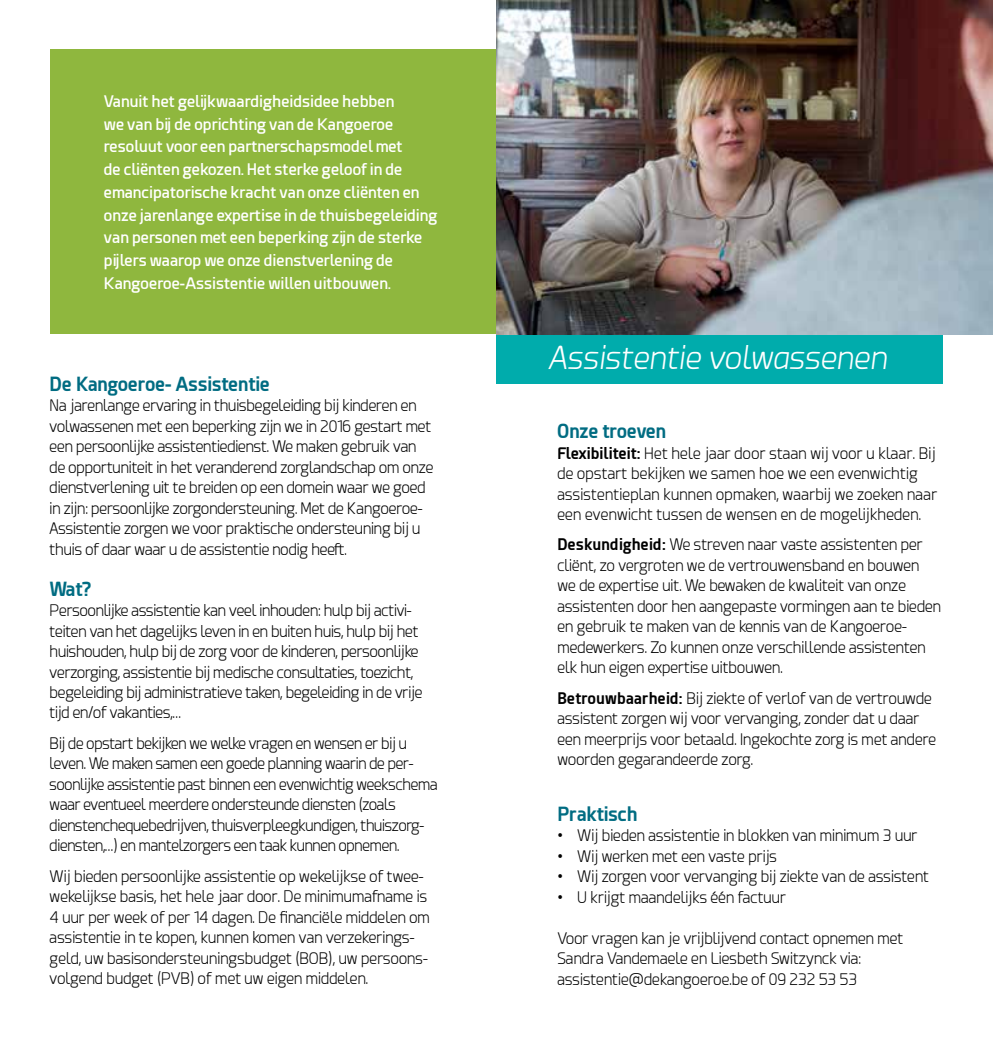
<style>
.page{position:relative;width:993px;height:1042px;background:#fff}
.page>*{position:absolute;margin:0;border:0;box-sizing:border-box;transform-origin:0 0}
.t1{font:italic 300 31.5px "Esphimere";color:#fff}
.t2{font:700 19.25px "Esphimere";color:#006c82;scale:.95 1}
.t3{font:300 15.75px/20.5px "Esphimere";letter-spacing:-.01em;color:#000;scale:.95 1}
.t4{font:600 15.75px/22.8px "Esphimere";color:#fff}
.t5{font:300 15.75px/20.5px "Esphimere";letter-spacing:-.01em;color:#000;scale:.94 1}
.t6{font:300 15.75px/20.5px "Esphimere";letter-spacing:.01em;color:#000;scale:.95 1}
.s1{font-weight:700}
</style>
<div class="page">
<div style="left:50px;top:50px;width:446px;height:284px;background:#8fb73e"></div>
<div style="left:496px;top:301px;width:447px;height:83px;background:#00acac"></div>
<img style="left:496px;top:0;width:496px;height:334px">
<p class="t4" style="left:104px;top:90px;width:335px">Vanuit het gelijkwaardigheidsidee hebben<br>we van bij de oprichting van de Kangoeroe resoluut voor een partnerschapsmodel met<br>de cliënten gekozen. Het sterke geloof in de emancipatorische kracht van onze cliënten en onze jarenlange expertise in de thuisbegeleiding van personen met een beperking zijn de sterke pijlers waarop we onze dienstverlening de Kangoeroe-Assistentie willen uitbouwen.</p>
<p class="t2" style="left:50px;top:372px;width:233px">De Kangoeroe- Assistentie</p>
<p class="t3" style="left:50px;top:395px;width:405px">Na jarenlange ervaring in thuisbegeleiding bij kinderen en volwassenen met een beperking zijn we in 2016 gestart met een persoonlijke assistentiedienst. We maken gebruik van de opportuniteit in het veranderend zorglandschap om onze dienstverlening uit te breiden op een domein waar we goed in zijn: persoonlijke zorgondersteuning. Met de Kangoeroe-Assistentie zorgen we voor praktische ondersteuning bij u thuis of daar waar u de assistentie nodig heeft.</p>
<p class="t2" style="left:50px;top:577px;width:45px">Wat?</p>
<p class="t3" style="left:50px;top:600px;width:394px">Persoonlijke assistentie kan veel inhouden: hulp bij activi&shy;teiten van het dagelijks leven in en buiten huis, hulp bij het huishouden, hulp bij de zorg voor de kinderen, persoonlijke verzorging, assistentie bij medische consultaties, toezicht, begeleiding bij administratieve taken, begeleiding in de vrije tijd en/of vakanties,…</p>
<p class="t5" style="left:50px;top:733px;width:414px">Bij de opstart bekijken we welke vragen en wensen er bij u leven. We maken samen een goede planning waarin de per&shy;soonlijke assistentie past binnen een evenwichtig weekschema waar eventueel meerdere ondersteunde diensten (zoals dienstenchequebedrijven, thuisverpleegkundigen, thuiszorg&shy;diensten,…) en mantelzorgers een taak kunnen opnemen.</p>
<p class="t3" style="left:50px;top:866px;width:402px">Wij bieden persoonlijke assistentie op wekelijkse of twee&shy;wekelijkse basis, het hele jaar door. De minimumafname is 4 uur per week of per 14 dagen. De financiële middelen om assistentie in te kopen, kunnen komen van verzekerings&shy;geld, uw basisondersteuningsbudget (BOB), uw persoons&shy;volgend budget (PVB) of met uw eigen middelen.</p>
<h1 class="t1" style="left:548px;top:339px;width:340px">Assistentie volwassenen</h1>
<p class="t2" style="left:557px;top:419px;width:116px">Onze troeven</p>
<p class="t6" style="left:557px;top:443px;width:401px"><span class="s1">Flexibiliteit:</span> Het hele jaar door staan wij voor u klaar. Bij de opstart bekijken we samen hoe we een evenwichtig assistentieplan kunnen opmaken, waarbij we zoeken naar een evenwicht tussen de wensen en de mogelijkheden.</p>
<p class="t3" style="left:557px;top:535px;width:405px"><span class="s1">Deskundigheid:</span> We streven naar vaste assistenten per cliënt, zo vergroten we de vertrouwensband en bouwen we de expertise uit. We bewaken de kwaliteit van onze assistenten door hen aangepaste vormingen aan te bieden en gebruik te maken van de kennis van de Kangoeroe&shy;medewerkers. Zo kunnen onze verschillende assistenten elk hun eigen expertise uitbouwen.</p>
<p class="t3" style="left:557px;top:688px;width:400px"><span class="s1">Betrouwbaarheid:</span> Bij ziekte of verlof van de vertrouwde assistent zorgen wij voor vervanging, zonder dat u daar een meerprijs voor betaald. Ingekochte zorg is met andere woorden gegarandeerde zorg.</p>
<p class="t2" style="left:557px;top:802px;width:86px">Praktisch</p>
<p class="t3" style="left:557px;top:825px;width:380px">• Wij bieden assistentie in blokken van minimum 3 uur</p>
<p class="t3" style="left:557px;top:846px;width:233px">• Wij werken met een vaste prijs</p>
<p class="t3" style="left:557px;top:866px;width:392px">• Wij zorgen voor vervanging bij ziekte van de assistent</p>
<p class="t3" style="left:557px;top:887px;width:242px">• U krijgt maandelijks één factuur</p>
<p class="t3" style="left:557px;top:928px;width:365px">Voor vragen kan je vrijblijvend contact opnemen met<br>Sandra Vandemaele en Liesbeth Switzynck via: assistentie@dekangoeroe.be of 09 232 53 53</p>
</div>
